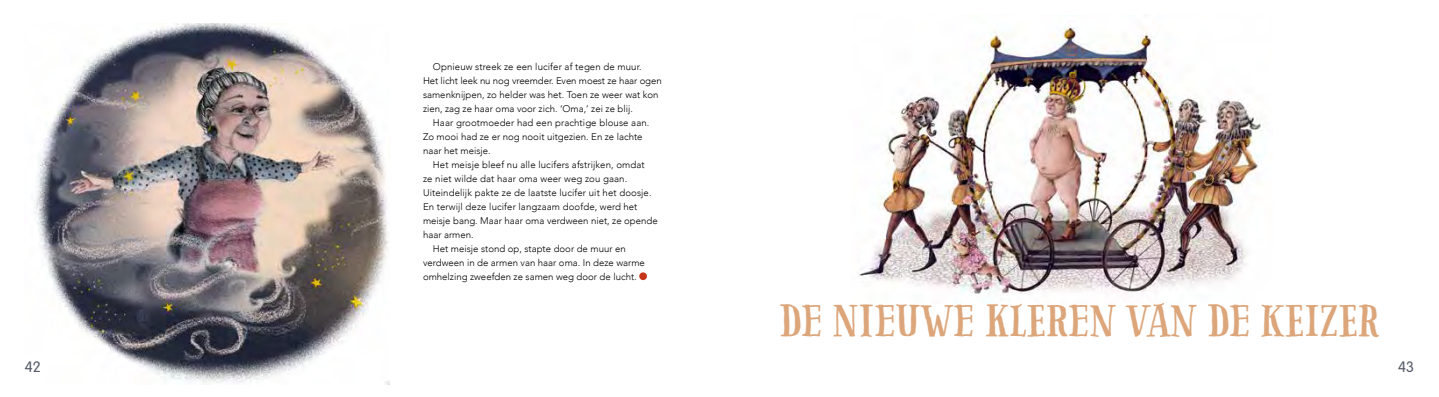
<style>
.page{position:relative;width:1439px;height:397px;background:#fff}
.page>*{position:absolute;margin:0;border:0;box-sizing:border-box;transform-origin:0 0}
.t1{font:43.75px "Pinto NO 03";letter-spacing:-.02em;color:#dca57a}
.t2{font:300 14.88px "VAG Rounded Std";color:#535a67}
.t3{font:300 9.62px/14px "Avenir";color:#000}
</style>
<div class="page">
<img style="left:34px;top:23px;width:355px;height:361px">
<img style="left:859px;top:26px;width:405px;height:269px">
<div style="left:639px;top:272px;width:8px;height:8px;background:#c63519;border-radius:50%"></div>
<p class="t3" style="left:423px;top:60px;width:240px;text-indent:10px">Opnieuw streek ze een lucifer af tegen de muur.<br>Het licht leek nu nog vreemder. Even moest ze haar ogen samenknijpen, zo helder was het. Toen ze weer wat kon zien, zag ze haar oma voor zich. ‘Oma,’ zei ze blij.</p>
<p class="t3" style="left:423px;top:116px;width:228px;text-indent:10px">Haar grootmoeder had een prachtige blouse aan.<br>Zo mooi had ze er nog nooit uitgezien. En ze lachte naar het meisje.</p>
<p class="t3" style="left:433px;top:158px;width:213px">Het meisje bleef nu alle lucifers afstrijken, omdat</p>
<p class="t3" style="left:423px;top:172px;width:206px">ze niet wilde dat haar oma weer weg zou gaan.</p>
<p class="t3" style="left:423px;top:186px;width:230px">Uiteindelijk pakte ze de laatste lucifer uit het doosje.</p>
<p class="t3" style="left:423px;top:200px;width:216px">En terwijl deze lucifer langzaam doofde, werd het</p>
<p class="t3" style="left:423px;top:214px;width:236px">meisje bang. Maar haar oma verdween niet, ze opende</p>
<p class="t3" style="left:423px;top:228px;width:52px">haar armen.</p>
<p class="t3" style="left:433px;top:242px;width:194px">Het meisje stond op, stapte door de muur en</p>
<p class="t3" style="left:423px;top:256px;width:223px">verdween in de armen van haar oma. In deze warme</p>
<p class="t3" style="left:423px;top:270px;width:215px">omhelzing zweefden ze samen weg door de lucht.</p>
<h1 class="t1" style="left:778px;top:294px;width:603px">DE NIEUWE KLEREN VAN DE KEIZER</h1>
<h2 class="t2" style="left:25px;top:359px;width:17px">42</h2>
<h2 class="t2" style="left:1398px;top:359px;width:17px">43</h2>
</div>
